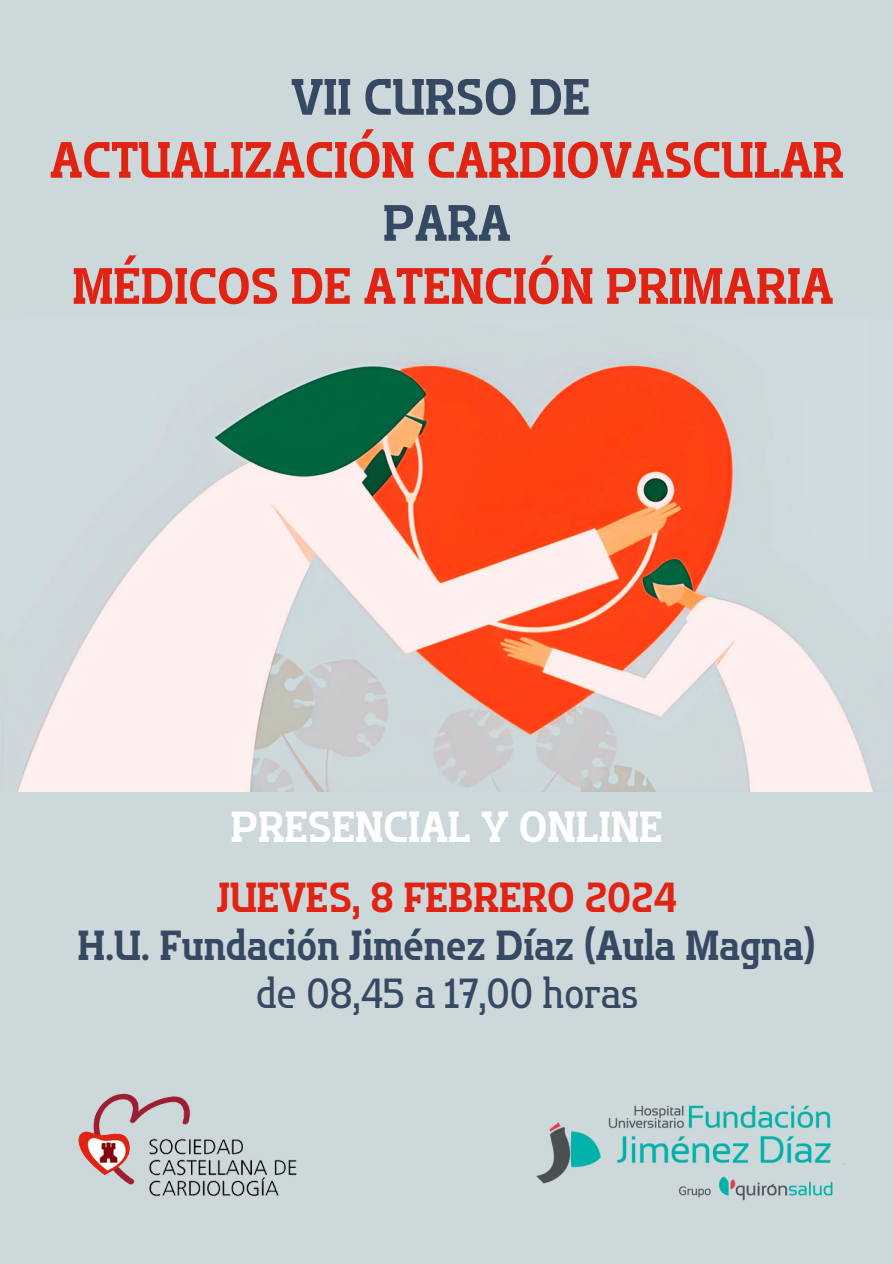
<style>
.page{position:relative;width:893px;height:1264px;background:#fff}
.page>*{position:absolute;margin:0;border:0;box-sizing:border-box;transform-origin:0 0}
.t1{font:51px "Flatory Slab 700 Semi Cond";color:#e12313}
.t2{font:51px "Flatory Slab 700 Semi Cond";color:#364962}
.t3{font:43.5px "Flatory Slab 700 Semi Cond";color:#fff}
.t4{font:42px "Flatory Slab 700 Semi Cond";color:#364962}
.t5{font:42px "Flatory Slab 700 Semi Cond";color:#e12313}
.t6{font:42px "Flatory Slab 400 Semi Cond";color:#364962}
</style>
<div class="page">
<div style="left:0;top:0;width:892px;height:1263px;background:#cdd8db"></div>
<img style="left:17px;top:362px;width:856px;height:429px">
<img style="left:536px;top:1105px;width:297px;height:96px">
<img style="left:78px;top:1093px;width:219px;height:104px">
<p class="t2" style="left:291px;top:67px;width:301px">VII CURSO DE</p>
<p class="t1" style="left:50px;top:130px;width:795px">ACTUALIZACIÓN CARDIOVASCULAR</p>
<p class="t2" style="left:383px;top:193px;width:129px">PARA</p>
<p class="t1" style="left:72px;top:256px;width:762px">MÉDICOS DE ATENCIÓN PRIMARIA</p>
<p class="t3" style="left:231px;top:801px;width:433px">PRESENCIAL Y ONLINE</p>
<p class="t5" style="left:217px;top:872px;width:461px">JUEVES, 8 FEBRERO 2024</p>
<p class="t4" style="left:78px;top:921px;width:739px">H.U. Fundación Jiménez Díaz (Aula Magna)</p>
<p class="t6" style="left:256px;top:969px;width:383px">de 08,45 a 17,00 horas</p>
</div>
